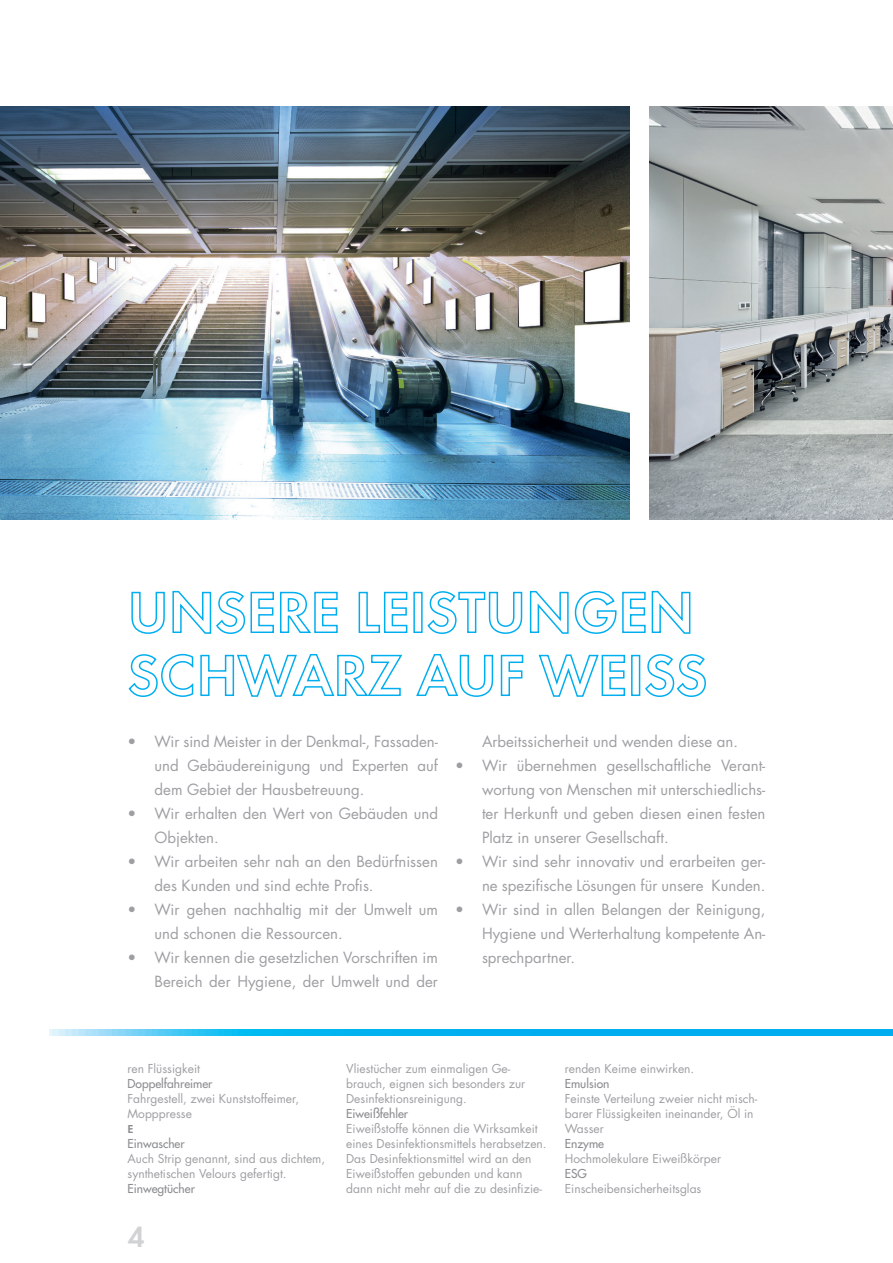
<style>
.page{position:relative;width:893px;height:1263px;background:#fff}
.page>*{position:absolute;margin:0;border:0;box-sizing:border-box;transform-origin:0 0}
.t1{font:600 30px "Futura";color:#d1d2d4}
.t2{font:15px/24px "Futura";color:#9d9fa2;text-align:justify}
.t3{font:12px/15px "Futura";color:#9d9fa2}
.t4{font:12px "Futura";color:#8b8d90}
.t5{font:600 12px "Futura";color:#8b8d90}
</style>
<div class="page">
<svg style="left:50px;top:1029px;width:843px;height:6px;background:#18b8f0"></svg>
<img style="left:0;top:106px;width:629px;height:414px">
<svg style="left:131px;top:591px;width:34px;height:43px"></svg>
<svg style="left:172px;top:590px;width:166px;height:44px"></svg>
<svg style="left:358px;top:591px;width:50px;height:42px"></svg>
<div style="left:413px;top:592px;width:10px;height:41px;border:1px solid #00aeef"></div>
<svg style="left:427px;top:591px;width:96px;height:43px"></svg>
<svg style="left:529px;top:590px;width:162px;height:44px"></svg>
<svg style="left:128px;top:653px;width:66px;height:44px"></svg>
<svg style="left:200px;top:654px;width:203px;height:43px"></svg>
<svg style="left:416px;top:654px;width:78px;height:43px"></svg>
<svg style="left:500px;top:654px;width:24px;height:42px"></svg>
<svg style="left:538px;top:654px;width:88px;height:43px"></svg>
<div style="left:631px;top:655px;width:9px;height:41px;border:1px solid #00aeef"></div>
<svg style="left:645px;top:654px;width:61px;height:43px"></svg>
<img style="left:649px;top:106px;width:244px;height:414px">
<p class="t2" style="left:155px;top:730px;width:285px;text-indent:-27px">• Wir sind Meister in der Denkmal-, Fassaden&shy;und Gebäudereinigung und Experten auf dem Gebiet der Hausbetreuung.</p>
<p class="t2" style="left:155px;top:802px;width:285px;text-indent:-27px">• Wir erhalten den Wert von Gebäuden und<br>Objekten.</p>
<p class="t2" style="left:155px;top:850px;width:285px;text-indent:-27px">• Wir arbeiten sehr nah an den Bedürfnissen des Kunden und sind echte Profis.</p>
<p class="t2" style="left:155px;top:898px;width:285px;text-indent:-27px">• Wir gehen nachhaltig mit der Umwelt um und schonen die Ressourcen.</p>
<p class="t2" style="left:128px;top:946px;width:312px;text-align:right">• Wir kennen die gesetzlichen Vorschriften im<br>Bereich der Hygiene, der Umwelt und der</p>
<p class="t2" style="left:482px;top:730px;width:258px">Arbeitssicherheit und wenden diese an.</p>
<p class="t2" style="left:482px;top:754px;width:285px;text-indent:-27px">• Wir übernehmen gesellschaftliche Verant&shy;wortung von Menschen mit unterschiedlichs&shy;ter Herkunft und geben diesen einen festen Platz in unserer Gesellschaft.</p>
<p class="t2" style="left:455px;top:850px;width:312px;text-align:right">• Wir sind sehr innovativ und erarbeiten ger&shy;ne spezifische Lösungen für unsere Kunden.</p>
<p class="t2" style="left:482px;top:898px;width:285px;text-indent:-27px">• Wir sind in allen Belangen der Reinigung, Hygiene und Werterhaltung kompetente An&shy;sprechpartner.</p>
<p class="t3" style="left:128px;top:1061px;width:74px">ren Flüssigkeit</p>
<p class="t4" style="left:128px;top:1076px;width:86px">Doppelfahreimer</p>
<p class="t3" style="left:128px;top:1091px;width:173px">Fahrgestell, zwei Kunststoffeimer,<br>Mopppresse</p>
<p class="t5" style="left:128px;top:1122px;width:7px">E</p>
<p class="t4" style="left:128px;top:1136px;width:59px">Einwascher</p>
<p class="t3" style="left:128px;top:1151px;width:199px">Auch Strip genannt, sind aus dichtem, synthetischen Velours gefertigt.</p>
<p class="t4" style="left:128px;top:1181px;width:69px">Einwegtücher</p>
<h1 class="t1" style="left:128px;top:1219px;width:19px">4</h1>
<p class="t3" style="left:346px;top:1061px;width:181px">Vliestücher zum einmaligen Ge&shy;brauch, eignen sich besonders zur<br>Desinfektionsreinigung.</p>
<p class="t4" style="left:346px;top:1106px;width:63px">Eiweißfehler</p>
<p class="t3" style="left:346px;top:1121px;width:202px">Eiweißstoffe können die Wirksamkeit eines Desinfektionsmittels herabsetzen.<br>Das Desinfektionsmittel wird an den Eiweißstoffen gebunden und kann dann nicht mehr auf die zu desinfizie-</p>
<p class="t3" style="left:565px;top:1061px;width:131px">renden Keime einwirken.</p>
<p class="t4" style="left:565px;top:1076px;width:46px">Emulsion</p>
<p class="t3" style="left:565px;top:1091px;width:194px">Feinste Verteilung zweier nicht misch&shy;barer Flüssigkeiten ineinander, Öl in<br>Wasser</p>
<p class="t4" style="left:565px;top:1136px;width:41px">Enzyme</p>
<p class="t3" style="left:565px;top:1151px;width:158px">Hochmolekulare Eiweißkörper</p>
<p class="t4" style="left:565px;top:1166px;width:24px">ESG</p>
<p class="t3" style="left:565px;top:1181px;width:138px">Einscheibensicherheitsglas</p>
</div>
